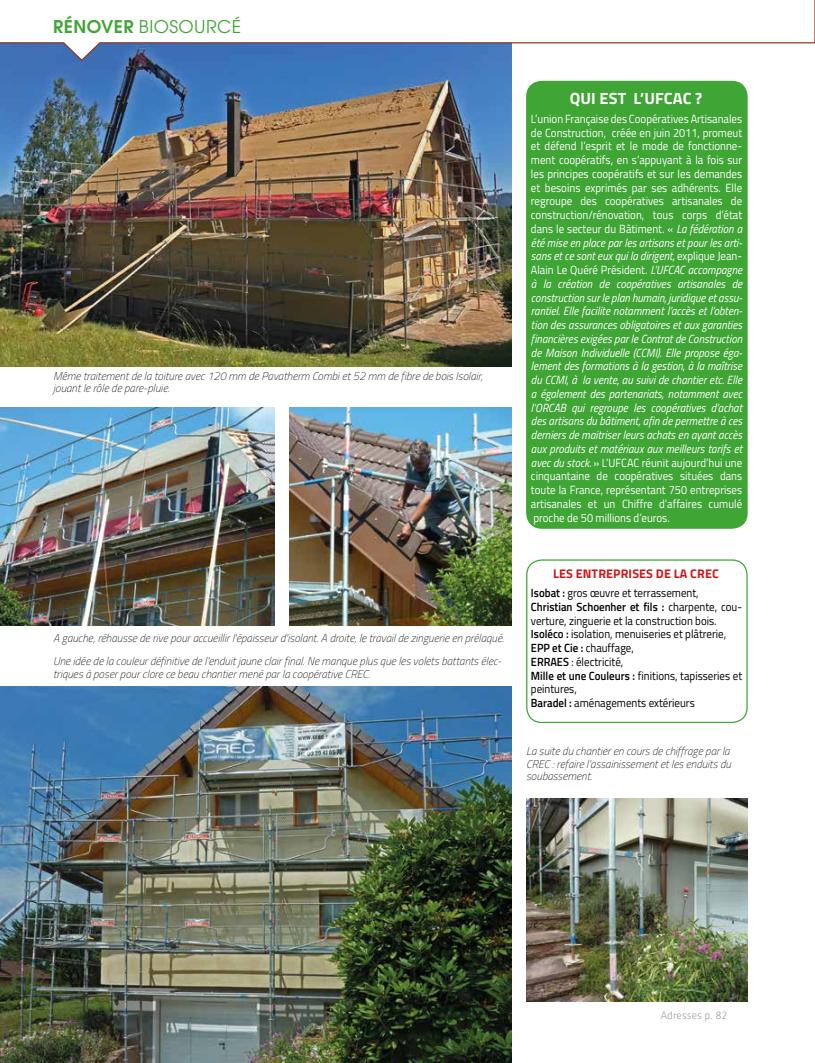
<style>
.page{position:relative;width:815px;height:1063px;background:#fff}
.page>*{position:absolute;margin:0;border:0;box-sizing:border-box;transform-origin:0 0}
.t1{font:17.5px "Te X Gyre Adventor";letter-spacing:.025em;color:#3fa535}
.t2{font:700 16.25px "Titillium Web";letter-spacing:.01em;color:#fff}
.t3{font:700 12.5px "Titillium Web";letter-spacing:.01em;color:#cd171a}
.t4{font:italic 11.88px/13.8px "Titillium Web";color:#fff;text-align:justify;scale:.92 1}
.t5{font:11.88px/13.8px "Titillium Web";color:#000;scale:.92 1}
.t6{font:italic 100 11.25px/12.5px "Titillium Web";color:#000}
.t7{font:300 11.25px "Klavika";color:#9d9d9c}
.s1{font-weight:700}
.s2{font-style:normal}
.s3{font-weight:600}
</style>
<div class="page">
<img style="left:0;top:62px;width:511px;height:304px">
<svg style="left:0;top:0;width:815px;height:62px"></svg>
<div style="left:527px;top:81px;width:220px;height:447px;background:#3fa535;border-radius:15px"></div>
<div style="left:526px;top:81px;width:222px;height:448px;border:1px solid #3fa535;border-radius:15px"></div>
<div style="left:526px;top:559px;width:222px;height:164px;border:1px solid #3fa535;border-radius:15px"></div>
<img style="left:0;top:407px;width:275px;height:219px">
<img style="left:290px;top:407px;width:221px;height:219px">
<img style="left:526px;top:799px;width:222px;height:202px">
<img style="left:0;top:686px;width:511px;height:377px">
<h1 class="t1" style="left:53px;top:13px;width:189px"><span class="s1">RÉNOVER</span> BIOSOURCÉ</h1>
<p class="t6" style="left:53px;top:369px;width:431px">Même traitement de la toiture avec 120 mm de Pavatherm Combi et 52 mm de fibre de bois Isolair, jouant le rôle de pare-pluie.</p>
<p class="t6" style="left:53px;top:626px;width:453px;line-height:23.1px">A gauche, réhausse de rive pour accueillir l'épaisseur d'isolant. A droite, le travail de zinguerie en prélaqué.<br>Une idée de la couleur définitive de l'enduit jaune clair final. Ne manque plus que les volets battants élec-</p>
<p class="t6" style="left:53px;top:667px;width:319px">triques à poser pour clore ce beau chantier mené par la coopérative CREC.</p>
<h2 class="t2" style="left:570px;top:86px;width:134px">QUI EST L’UFCAC ?</h2>
<p class="t4" style="left:531px;top:111px;width:231px"><span class="s2">L’union Française des Coopératives Artisanales de Construction, créée en juin 2011, promeut et défend l’esprit et le mode de fonctionne&shy;ment coopératifs, en s’appuyant à la fois sur les principes coopératifs et sur les demandes et besoins exprimés par ses adhérents. Elle regroupe des coopératives artisanales de construction/rénovation, tous corps d’état dans le secteur du Bâtiment. «</span> La fédération a été mise en place par les artisans et pour les arti&shy;sans et ce sont eux qui la dirigent, <span class="s2">explique Jean-Alain Le Quéré Président.</span> L’UFCAC accompagne à la création de coopératives artisanales de construction sur le plan humain, juridique et assu&shy;rantiel. Elle facilite notamment l’accès et l’obten&shy;tion des assurances obligatoires et aux garanties financières exigées par le Contrat de Construction de Maison Individuelle (CCMI). Elle propose éga&shy;lement des formations à la gestion, à la maîtrise du CCMI, à la vente, au suivi de chantier etc. Elle a également des partenariats, notamment avec l’ORCAB qui regroupe les coopératives d’achat des artisans du bâtiment, afin de permettre à ces derniers de maitriser leurs achats en ayant accès aux produits et matériaux aux meilleurs tarifs et avec du stock. <span class="s2">» L’UFCAC réunit aujourd’hui une cinquantaine de coopératives situées dans toute la France, représentant 750 entreprises artisanales et un Chiffre d’affaires cumulé proche de 50 millions d’euros.</span></p>
<p class="t3" style="left:553px;top:564px;width:167px">LES ENTREPRISES DE LA CREC</p>
<p class="t5" style="left:531px;top:586px;width:231px"><span class="s3">Isobat :</span> gros œuvre et terrassement, <span class="s3">Christian Schoenher et fils :</span> charpente, cou&shy;verture, zinguerie et la construction bois.<br><span class="s3">Isoléco :</span> isolation, menuiseries et plâtrerie, <span class="s3">EPP et Cie :</span> chauffage,<br><span class="s3">ERRAES</span> : électricité,<br><span class="s3">Mille et une Couleurs :</span> finitions, tapisseries et peintures,<br><span class="s3">Baradel :</span> aménagements extérieurs</p>
<p class="t6" style="left:526px;top:745px;width:206px">La suite du chantier en cours de chiffrage par la<br>CREC : refaire l'assainissement et les enduits du soubassement.</p>
<p class="t7" style="left:660px;top:1010px;width:68px">Adresses p. 82</p>
</div>
